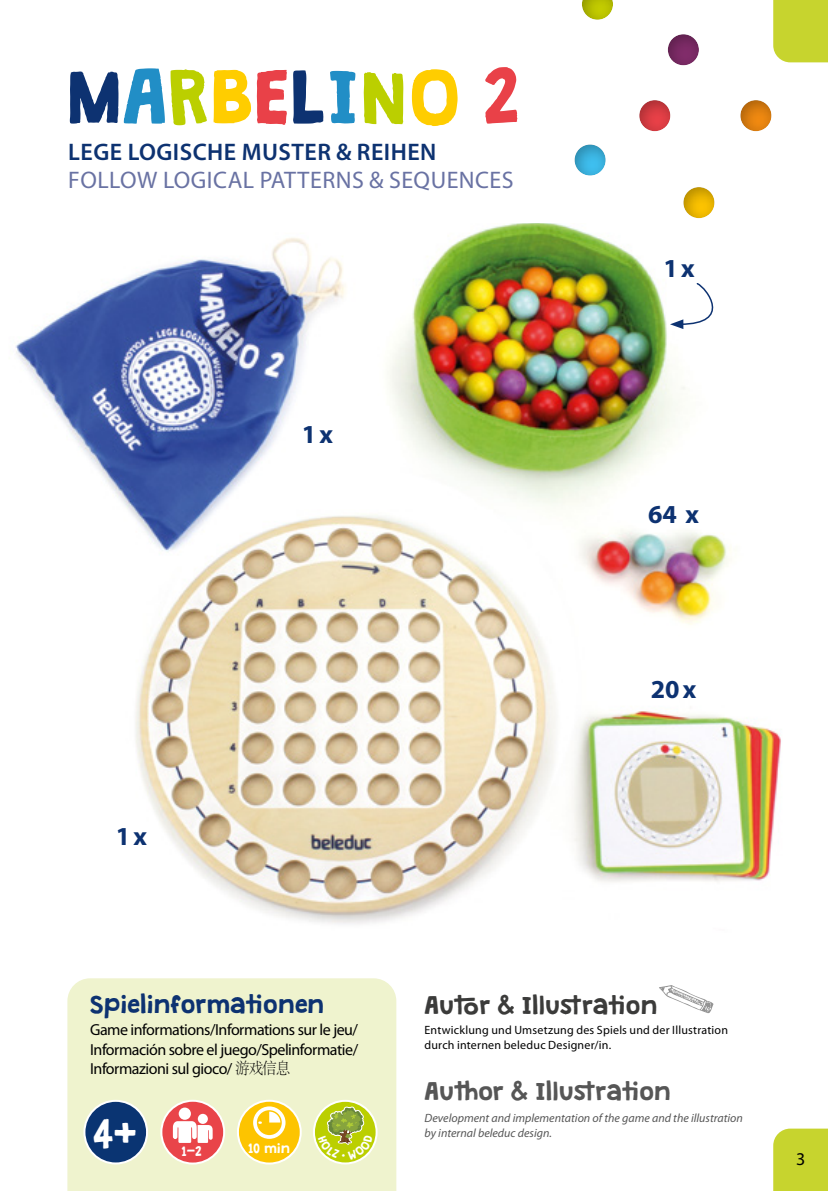
<style>
.page{position:relative;width:828px;height:1191px;background:#fff}
.page>*{position:absolute;margin:0;border:0;box-sizing:border-box;transform-origin:0 0}
.t1{font:68px "Granstander Clean";color:#0d3271}
.t2{font:36px "Granstander Clean";color:#fff}
.t3{font:700 26px "Myriad Pro";letter-spacing:.125em;color:#0d3271}
.t4{font:24px "Myriad Pro";letter-spacing:.02em;color:#6972a3}
.t5{font:600 24px "Myriad Pro";letter-spacing:.02em;color:#0d3271}
.t6{font:22px "Granstander Clean";color:#565656}
.t7{font:22px "Granstander Clean";color:#0d3271}
.t8{font:22px "Granstander Clean";color:#3b3b3a}
.t9{font:18px "Myriad Pro";color:#000}
.t10{font:16px/19.2px "Myriad Pro";letter-spacing:-.03em;color:#000;text-align:justify}
.t11{font:12px/14.4px "Myriad Pro";letter-spacing:.015em;color:#000}
.t12{font:italic 12px/14.4px "Myriad Pro";color:#565656}
.t13{font:12px "Granstander Clean";color:#fff}
.s1{color:#218ec6}
.s2{color:#bbcf00}
.s3{color:#ffcd00}
.s4{color:#e94148}
.s5{font-family:"Adobe Song Std";font-weight:300}
</style>
<div class="page">
<div style="left:773px;top:1128px;width:55px;height:63px;background:#c7d42e"></div>
<div style="left:773px;top:0;width:55px;height:62px;background:#c7d42e"></div>
<img style="left:15px;top:224px;width:766px;height:700px">
<div style="left:67px;top:978px;width:329px;height:213px;background:#eff3ce"></div>
<div style="left:83px;top:1099px;width:65px;height:65px;background:#0a3472;border:2px solid #fff;border-radius:50%"></div>
<svg style="left:237px;top:1099px;width:65px;height:65px;background:#fcce2e"></svg>
<svg style="left:253px;top:1106px;width:32px;height:32px"></svg>
<svg style="left:160px;top:1099px;width:65px;height:65px;background:#ec676a"></svg>
<svg style="left:173px;top:1121px;width:40px;height:22px"></svg>
<div style="left:179px;top:1107px;width:12px;height:12px;background:#fff;border-radius:50%"></div>
<div style="left:198px;top:1113px;width:10px;height:10px;background:#fff;border-radius:50%"></div>
<svg style="left:314px;top:1100px;width:62px;height:63px"></svg>
<div style="left:313px;top:1099px;width:64px;height:65px;border:2px solid #fff;border-radius:50%"></div>
<svg style="left:659px;top:985px;width:54px;height:28px"></svg>
<div style="left:572px;top:142px;width:34px;height:34px;background:#000;opacity:.32"></div>
<div style="left:636px;top:98px;width:34px;height:34px;background:#000;opacity:.32"></div>
<div style="left:579px;top:0;width:34px;height:21px;background:#000;opacity:.32"></div>
<div style="left:665px;top:32px;width:34px;height:34px;background:#000;opacity:.32"></div>
<div style="left:737px;top:98px;width:34px;height:34px;background:#000;opacity:.32"></div>
<div style="left:681px;top:185px;width:34px;height:34px;background:#000;opacity:.32"></div>
<svg style="left:670px;top:282px;width:63px;height:47px"></svg>
<svg style="left:318px;top:1106px;width:55px;height:53px;background:#b5c632"></svg>
<h1 class="t1" style="left:68px;top:60px;width:454px">M<span class="s1">A</span><span class="s2">R</span><span class="s3">B</span><span class="s4">E</span>L<span class="s1">I</span><span class="s2">N</span><span class="s3">O</span> <span class="s4">2</span></h1>
<h3 class="t5" style="left:68px;top:136px;width:370px">LEGE LOGISCHE MUSTER &amp; REIHEN</h3>
<h3 class="t4" style="left:68px;top:166px;width:447px">FOLLOW LOGICAL PATTERNS &amp; SEQUENCES</h3>
<h3 class="t3" style="left:302px;top:418px;width:33px">1x</h3>
<h3 class="t3" style="left:663px;top:251px;width:33px">1x</h3>
<h3 class="t3" style="left:648px;top:497px;width:52px">64 x</h3>
<h3 class="t3" style="left:116px;top:819px;width:33px">1x</h3>
<h3 class="t7" style="left:90px;top:992px;width:236px">Spielinformationen</h3>
<p class="t10" style="left:90px;top:1020px;width:270px">Game informations/Informations sur le jeu/ Información sobre el juego/Spelinformatie/ Informazioni sul gioco/ <span class="s5">游戏信息</span></p>
<h2 class="t2" style="left:93px;top:1114px;width:47px">4+</h2>
<p class="t13" style="left:182px;top:1144px;width:21px">1-2</p>
<p class="t13" style="left:248px;top:1141px;width:43px">10 min</p>
<h3 class="t3" style="left:651px;top:672px;width:47px">20x</h3>
<h3 class="t8" style="left:424px;top:993px;width:235px">Autor &amp; Illustration</h3>
<p class="t11" style="left:424px;top:1023px;width:305px">Entwicklung und Umsetzung des Spiels und der Illustration durch internen beleduc Designer/in.</p>
<h3 class="t6" style="left:424px;top:1080px;width:248px">Author &amp; Illustration</h3>
<p class="t12" style="left:424px;top:1110px;width:320px">Development and implementation of the game and the illustration by internal beleduc design.</p>
<p class="t9" style="left:796px;top:1148px;width:11px">3</p>
</div>
